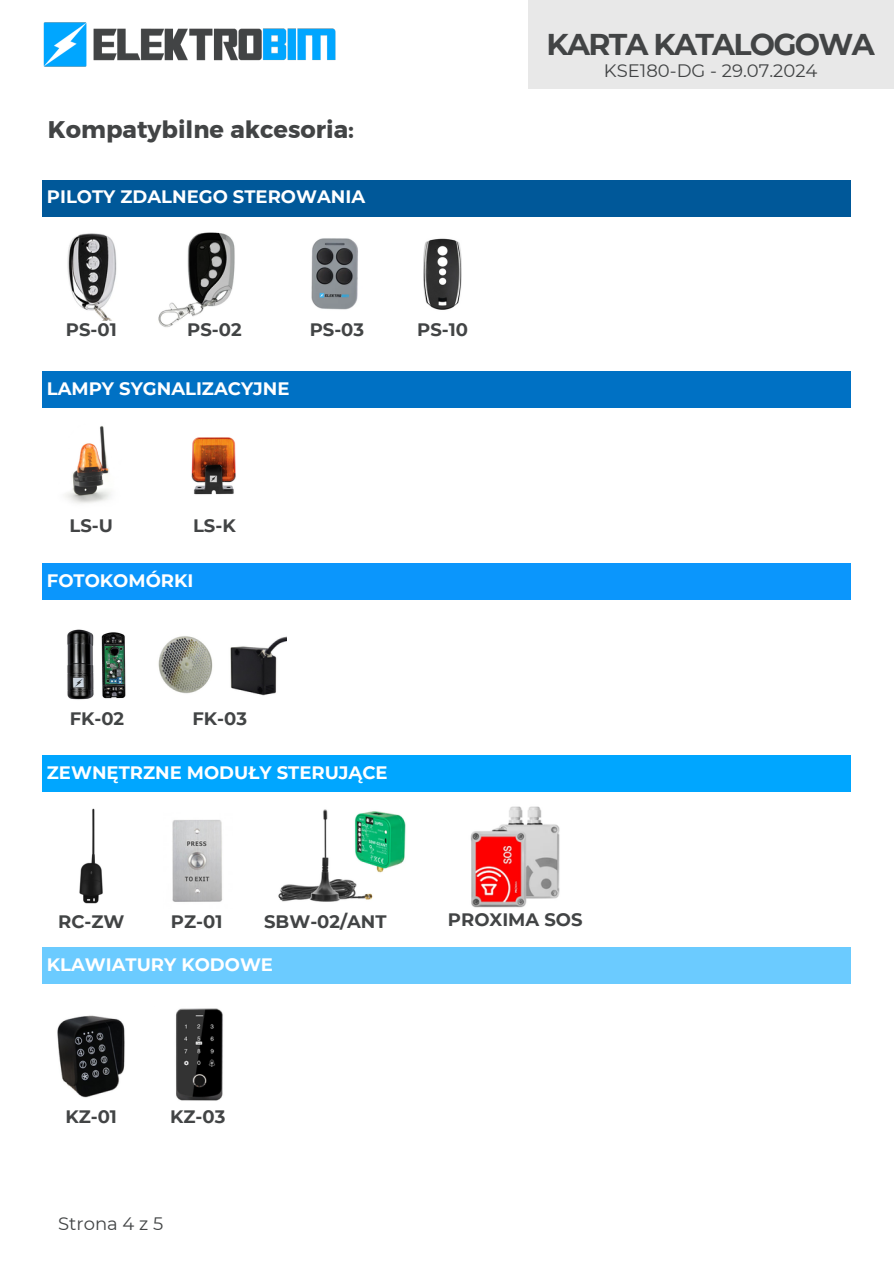
<style>
.page{position:relative;width:894px;height:1264px;background:#fff}
.page>*{position:absolute;margin:0;border:0;box-sizing:border-box;transform-origin:0 0}
.t1{font:700 30px "Montserrat";letter-spacing:-.055em;color:#424445}
.t2{font:24px "Kief Montaser Bold";color:#424445}
.t3{font:700 18px "Montserrat";color:#fff}
.t4{font:700 18px "Montserrat";color:#424445}
.t5{font:18px "Montserrat";color:#424445}
</style>
<div class="page">
<img style="left:43px;top:22px;width:293px;height:45px">
<div style="left:42px;top:180px;width:808px;height:36px;background:#005899"></div>
<div style="left:42px;top:371px;width:808px;height:37px;background:#0071c4"></div>
<div style="left:42px;top:563px;width:808px;height:37px;background:#0b96fc"></div>
<div style="left:42px;top:755px;width:808px;height:37px;background:#00a6ff"></div>
<div style="left:42px;top:947px;width:808px;height:36px;background:#6bcbff"></div>
<img style="left:65px;top:426px;width:46px;height:78px">
<img style="left:191px;top:437px;width:45px;height:58px">
<img style="left:79px;top:808px;width:24px;height:96px">
<img style="left:57px;top:1015px;width:68px;height:83px">
<img style="left:176px;top:1008px;width:47px;height:93px">
<div style="left:527px;top:0;width:366px;height:89px;background:#e8e8e8"></div>
<img style="left:172px;top:820px;width:51px;height:82px">
<img style="left:311px;top:238px;width:47px;height:72px">
<img style="left:187px;top:232px;width:48px;height:66px">
<img style="left:158px;top:298px;width:70px;height:30px">
<img style="left:67px;top:233px;width:50px;height:87px">
<img style="left:67px;top:629px;width:59px;height:71px">
<img style="left:158px;top:636px;width:128px;height:60px">
<img style="left:278px;top:809px;width:128px;height:93px">
<img style="left:470px;top:806px;width:90px;height:102px">
<img style="left:423px;top:238px;width:38px;height:72px">
<p class="t2" style="left:48px;top:115px;width:307px">Kompatybilne akcesoria:</p>
<h2 class="t3" style="left:47px;top:186px;width:319px">PILOTY ZDALNEGO STEROWANIA</h2>
<p class="t4" style="left:66px;top:318px;width:52px">PS-01</p>
<h3 class="t4" style="left:309px;top:318px;width:56px">PS-03</h3>
<h3 class="t4" style="left:417px;top:318px;width:52px">PS-10</h3>
<h3 class="t4" style="left:187px;top:318px;width:56px">PS-02</h3>
<h1 class="t3" style="left:47px;top:377px;width:244px">LAMPY SYGNALIZACYJNE</h1>
<h3 class="t4" style="left:69px;top:514px;width:45px">LS-U</h3>
<p class="t4" style="left:193px;top:514px;width:44px">LS-K</p>
<h4 class="t3" style="left:47px;top:569px;width:148px">FOTOKOMÓRKI</h4>
<p class="t4" style="left:70px;top:708px;width:56px">FK-02</p>
<h3 class="t4" style="left:192px;top:708px;width:56px">FK-03</h3>
<h3 class="t3" style="left:47px;top:761px;width:342px">ZEWNĘTRZNE MODUŁY STERUJĄCE</h3>
<h3 class="t1" style="left:546px;top:26px;width:329px">KARTA KATALOGOWA</h3>
<h3 class="t5" style="left:603px;top:59px;width:215px">KSE180-DG - 29.07.2024</h3>
<p class="t4" style="left:58px;top:910px;width:68px">RC-ZW</p>
<h3 class="t4" style="left:171px;top:910px;width:53px">PZ-01</h3>
<p class="t4" style="left:264px;top:910px;width:124px">SBW-02/ANT</p>
<h3 class="t4" style="left:448px;top:908px;width:136px">PROXIMA SOS</h3>
<p class="t3" style="left:47px;top:953px;width:227px">KLAWIATURY KODOWE</p>
<p class="t4" style="left:65px;top:1106px;width:53px">KZ-01</p>
<h3 class="t4" style="left:170px;top:1106px;width:57px">KZ-03</h3>
<p class="t5" style="left:58px;top:1212px;width:107px">Strona 4 z 5</p>
</div>
